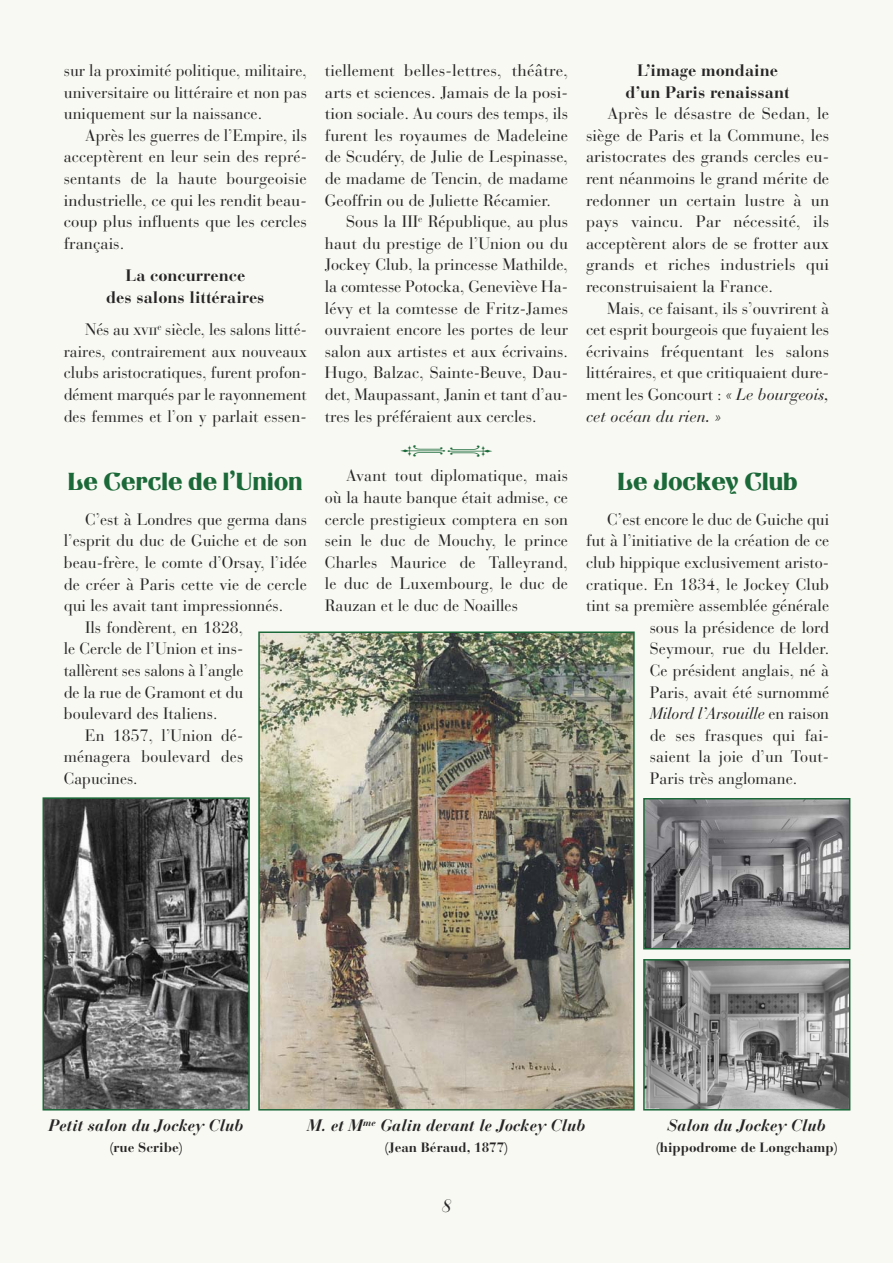
<style>
.page{position:relative;width:893px;height:1263px;background:#f8f9f2}
.page>*{position:absolute;margin:0;border:0;box-sizing:border-box;transform-origin:0 0}
.t1{font:25.5px "Titania";color:#1b6939}
.t2{font:italic 18px "Bauer Bodoni";color:#272526}
.t3{font:16.5px/21.6px "Bauer Bodoni";color:#272526;text-align:justify}
.t4{font:16.5px/21.6px "Bauer Bodoni";color:#272526;text-align:justify;scale:.95 1}
.t5{font:italic 700 16.5px "Bauer Bodoni";color:#272526}
.t6{font:700 16.5px/21.6px "Bauer Bodoni";color:#272526;text-align:center}
.t7{font:16.5px "Bauer Bodoni";color:#272526;scale:.96 1}
.t8{font:italic 16.5px "Bauer Bodoni";letter-spacing:-.01em;color:#272526}
.t9{font:700 13.5px "Bauer Bodoni";color:#272526}
.s1{font-family:"Bauer Bodoni Roman SC"}
.s2{font-style:italic}
.s3{font-style:normal}
</style>
<div class="page">
<img style="left:261px;top:634px;width:371px;height:473px">
<div style="left:258px;top:631px;width:377px;height:479px;border:2px solid #1b6939"></div>
<img style="left:46px;top:800px;width:201px;height:307px">
<div style="left:43px;top:797px;width:207px;height:313px;border:2px solid #1b6939"></div>
<img style="left:646px;top:962px;width:201px;height:145px">
<div style="left:643px;top:959px;width:207px;height:151px;border:2px solid #1b6939"></div>
<img style="left:646px;top:801px;width:201px;height:145px">
<div style="left:643px;top:798px;width:207px;height:151px;border:2px solid #1b6939"></div>
<p class="t3" style="left:64px;top:61px;width:245px">sur la proximité politique, militaire, universitaire ou littéraire et non pas uniquement sur la naissance.</p>
<p class="t3" style="left:64px;top:126px;width:245px;text-indent:21px">Après les guerres de l’Empire, ils acceptèrent en leur sein des repré&shy;sentants de la haute bourgeoisie industrielle, ce qui les rendit beau&shy;coup plus influents que les cercles français.</p>
<p class="t6" style="left:106px;top:266px;width:160px">La concurrence<br>des salons littéraires</p>
<p class="t4" style="left:64px;top:321px;width:257px;text-indent:21px">Nés au <span class="s1">xvii</span><sup>e</sup> siècle, les salons litté&shy;raires, contrairement aux nouveaux clubs aristocratiques, furent profon&shy;dément marqués par le rayonnement des femmes et l’on y parlait essen-</p>
<p class="t3" style="left:325px;top:61px;width:245px">tiellement belles-lettres, théâtre, arts et sciences. Jamais de la posi&shy;tion sociale. Au cours des temps, ils furent les royaumes de Madeleine de Scudéry, de Julie de Lespinasse, de madame de Tencin, de madame Geoffrin ou de Juliette Récamier.</p>
<p class="t3" style="left:325px;top:213px;width:245px;text-indent:21px">Sous la III<sup>e</sup> République, au plus haut du prestige de l’Union ou du Jockey Club, la princesse Mathilde, la comtesse Potocka, Geneviève Ha&shy;lévy et la comtesse de Fritz-James ouvraient encore les portes de leur salon aux artistes et aux écrivains.<br>Hugo, Balzac, Sainte-Beuve, Dau&shy;det, Maupassant, Janin et tant d’au&shy;tres les préféraient aux cercles.</p>
<p class="t6" style="left:626px;top:61px;width:165px">L’image mondaine d’un Paris renaissant</p>
<p class="t3" style="left:586px;top:105px;width:245px;text-indent:21px">Après le désastre de Sedan, le siège de Paris et la Commune, les aristocrates des grands cercles eu&shy;rent néanmoins le grand mérite de redonner un certain lustre à un pays vaincu. Par nécessité, ils acceptèrent alors de se frotter aux grands et riches industriels qui reconstruisaient la France.</p>
<p class="t3" style="left:586px;top:299px;width:245px;text-indent:21px">Mais, ce faisant, ils s’ouvrirent à cet esprit bourgeois que fuyaient les écrivains fréquentant les salons littéraires, et que critiquaient dure&shy;ment les Goncourt : <span class="s2">« Le bourgeois, cet océan du rien. »</span></p>
<p class="t3" style="left:325px;top:467px;width:245px;text-indent:21px">Avant tout diplomatique, mais où la haute banque était admise, ce cercle prestigieux comptera en son sein le duc de Mouchy, le prince Charles Maurice de Talleyrand, le duc de Luxembourg, le duc de Rauzan et le duc de Noailles</p>
<h1 class="t1" style="left:68px;top:472px;width:236px">Le Cercle de l’Union</h1>
<h1 class="t1" style="left:617px;top:472px;width:182px">Le Jockey Club</h1>
<p class="t3" style="left:85px;top:510px;width:223px">C’est à Londres que germa dans</p>
<p class="t3" style="left:64px;top:532px;width:245px">l’esprit du duc de Guiche et de son</p>
<p class="t3" style="left:64px;top:553px;width:245px">beau-frère, le comte d’Orsay, l’idée</p>
<p class="t3" style="left:64px;top:575px;width:245px">de créer à Paris cette vie de cercle</p>
<p class="t3" style="left:64px;top:597px;width:221px">qui les avait tant impressionnés.</p>
<p class="t3" style="left:85px;top:618px;width:160px">Ils fondèrent, en 1828,</p>
<p class="t3" style="left:64px;top:640px;width:181px">le Cercle de l’Union et ins-</p>
<p class="t4" style="left:64px;top:661px;width:190px">tallèrent ses salons à l’angle</p>
<p class="t3" style="left:64px;top:683px;width:181px">de la rue de Gramont et du</p>
<p class="t3" style="left:64px;top:705px;width:155px">boulevard des Italiens.</p>
<p class="t7" style="left:85px;top:729px;width:166px">En 1857, l’Union dé-</p>
<p class="t7" style="left:64px;top:750px;width:188px">ménagera boulevard des</p>
<p class="t7" style="left:64px;top:772px;width:79px">Capucines.</p>
<p class="t3" style="left:607px;top:510px;width:223px">C’est encore le duc de Guiche qui</p>
<p class="t3" style="left:586px;top:532px;width:245px">fut à l’initiative de la création de ce</p>
<p class="t3" style="left:586px;top:553px;width:245px">club hippique exclusivement aristo-</p>
<p class="t3" style="left:586px;top:575px;width:245px">cratique. En 1834, le Jockey Club</p>
<p class="t3" style="left:586px;top:597px;width:245px">tint sa première assemblée générale</p>
<p class="t3" style="left:650px;top:618px;width:181px">sous la présidence de lord</p>
<p class="t3" style="left:650px;top:640px;width:181px">Seymour, rue du Helder.</p>
<p class="t3" style="left:650px;top:661px;width:181px">Ce président anglais, né à</p>
<p class="t3" style="left:650px;top:683px;width:181px">Paris, avait été surnommé</p>
<p class="t8" style="left:650px;top:707px;width:181px">Milord l’Arsouille <span class="s3">en raison</span></p>
<p class="t3" style="left:650px;top:726px;width:181px">de ses frasques qui fai-</p>
<p class="t3" style="left:650px;top:748px;width:181px">saient la joie d’un Tout-</p>
<p class="t3" style="left:650px;top:769px;width:149px">Paris très anglomane.</p>
<p class="t5" style="left:49px;top:1118px;width:197px">Petit salon du Jockey Club</p>
<p class="t9" style="left:109px;top:1142px;width:76px">(rue Scribe)</p>
<p class="t5" style="left:307px;top:1118px;width:280px">M. et M<sup>me</sup> Galin devant le Jockey Club</p>
<p class="t9" style="left:384px;top:1142px;width:126px">(Jean Béraud, 1877)</p>
<p class="t2" style="left:441px;top:1199px;width:12px">8</p>
<p class="t5" style="left:667px;top:1118px;width:160px">Salon du Jockey Club</p>
<p class="t9" style="left:655px;top:1142px;width:184px">(hippodrome de Longchamp)</p>
</div>
